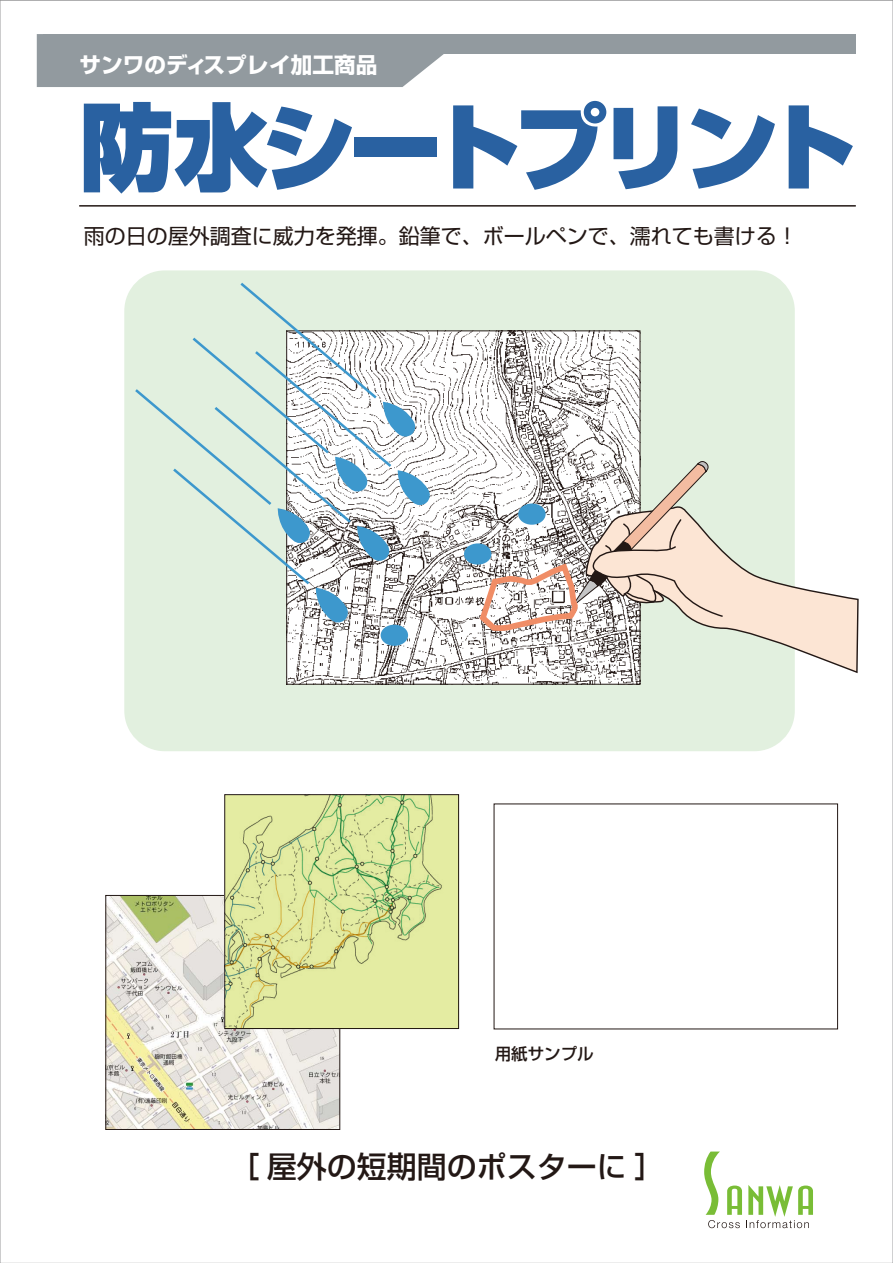
<style>
.page{position:relative;width:893px;height:1263px;background:#fff}
.page>*{position:absolute;margin:0;border:0;box-sizing:border-box;transform-origin:0 0}
.t1{font:900 94.5px "Shin Go Pro";letter-spacing:-.085em;color:#2961a1}
.t2{font:500 30px "Shin Go Pro";color:#231815}
.t3{font:700 21.6px "Shin Go Pro";color:#fff}
.t4{font:21px "Shin Go Pro";color:#231815}
.t5{font:500 16.5px "Shin Go Pro";color:#231815}
</style>
<div class="page">
<div style="left:124px;top:270px;width:671px;height:481px;background:#e2f0df;border-radius:40px"></div>
<hr style="left:79px;top:205px;width:777px;height:2px;background:#231815">
<svg style="left:704px;top:1151px;width:109px;height:77px"></svg>
<img style="left:107px;top:897px;width:231px;height:231px">
<div style="left:105px;top:895px;width:235px;height:235px;border:1px solid #231815"></div>
<svg style="left:225px;top:795px;width:234px;height:233px;background:#d6df98"></svg>
<img style="left:288px;top:332px;width:350px;height:350px">
<svg style="left:132px;top:280px;width:299px;height:343px"></svg>
<div style="left:464px;top:543px;width:27px;height:22px;background:#3d98cd;border-radius:50%"></div>
<div style="left:381px;top:625px;width:27px;height:21px;background:#3d98cd;border-radius:50%"></div>
<svg style="left:585px;top:552px;width:274px;height:122px"></svg>
<svg style="left:476px;top:459px;width:248px;height:182px"></svg>
<div style="left:43px;top:34px;width:813px;height:19px;background:#929a9f"></div>
<div style="left:37px;top:34px;width:432px;height:53px;background:#929a9f"></div>
<p class="t3" style="left:79px;top:47px;width:300px">サンワのディスプレイ加工商品</p>
<h1 class="t1" style="left:79px;top:72px;width:779px">防水シートプリント</h1>
<p class="t4" style="left:84px;top:219px;width:715px">雨の日の屋外調査に威力を発揮。鉛筆で、ボールペンで、濡れても書ける！</p>
<p class="t5" style="left:495px;top:1040px;width:100px">用紙サンプル</p>
<h2 class="t2" style="left:229px;top:1142px;width:436px">［屋外の短期間のポスターに］</h2>
</div>
